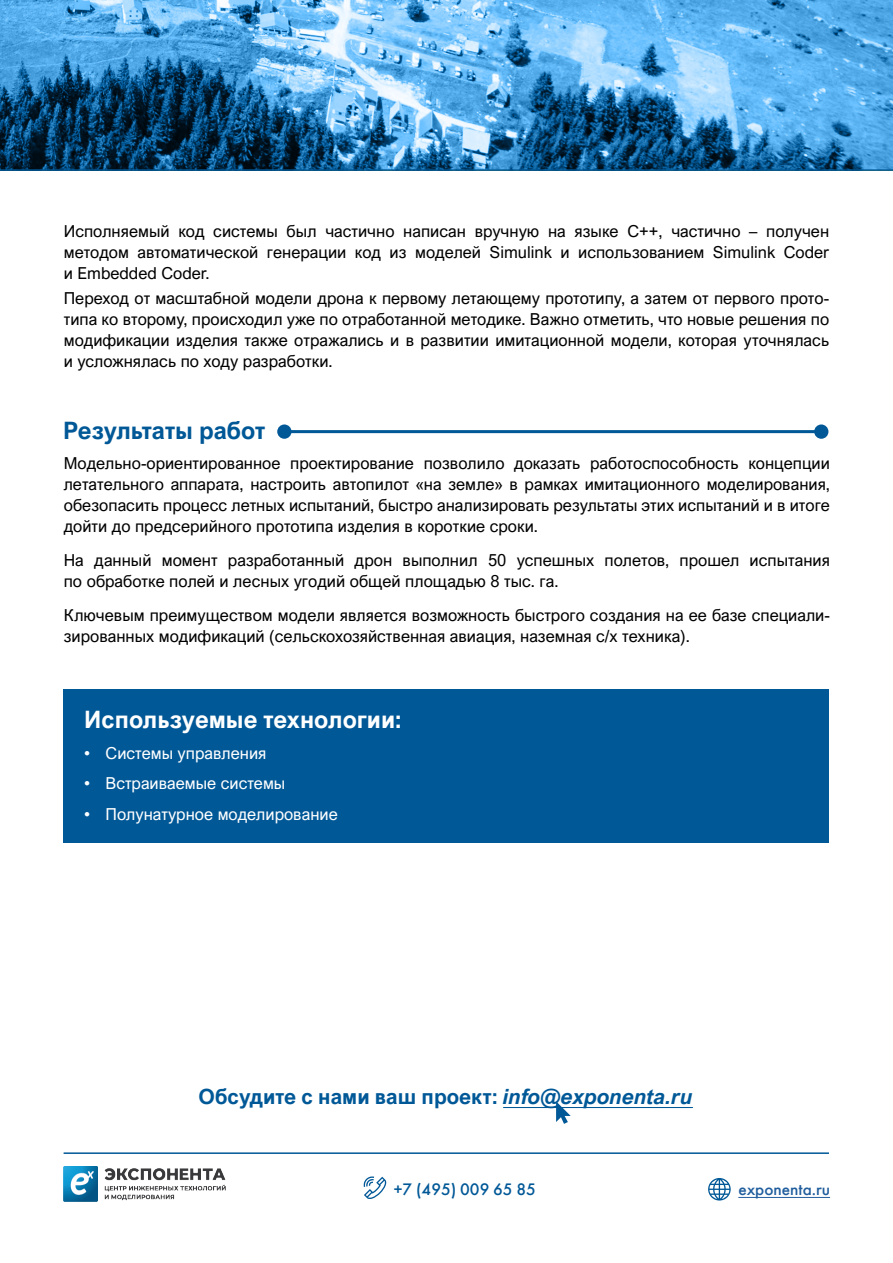
<style>
.page{position:relative;width:893px;height:1263px;background:#fff}
.page>*{position:absolute;margin:0;border:0;box-sizing:border-box;transform-origin:0 0}
.osn{font:700 24px "Arial Nova";color:#fff}
.podzag{font:700 24px "Arial Nova";color:#005897}
.podzag-2{font:700 21px "Arial Nova";color:#005897}
.osn-2{font:16.5px/21px "Arial Nova";color:#000}
.буллиты_copy{font:16.5px/21px "Arial Nova";color:#000;text-align:justify}
.osn-3{font:16.5px "Arial Nova";color:#fff}
.osn-4{font:16.5px "Futura Futuris C";color:#005897}
.osn-5{font:16.5px "Futura Futuris C";color:#215e9e}
.s1{font-style:italic}
</style>
<div class="page">
<svg style="left:0;top:0;width:893px;height:169px;background:#4b92c5"></svg>
<hr style="left:0;top:169px;width:893px;height:2px;background:#005897">
<div style="left:277px;top:424px;width:14px;height:15px;background:#005897;border-radius:50%"></div>
<div style="left:814px;top:424px;width:14px;height:15px;background:#005897;border-radius:50%"></div>
<hr style="left:284px;top:430px;width:538px;height:3px;background:#005897">
<div style="left:63px;top:689px;width:765px;height:153px;background:#005897"></div>
<img style="left:64px;top:1167px;width:162px;height:35px">
<hr style="left:738px;top:1197px;width:92px;height:1px;background:#215e9e">
<svg style="left:364px;top:1176px;width:22px;height:23px"></svg>
<svg style="left:708px;top:1178px;width:23px;height:22px"></svg>
<hr style="left:64px;top:1152px;width:765px;height:2px;background:#005897">
<hr style="left:503px;top:1107px;width:190px;height:1px;background:#005897">
<svg style="left:556px;top:1101px;width:15px;height:23px"></svg>
<p class="буллиты_copy" style="left:64px;top:221px;width:767px">Исполняемый код системы был частично написан вручную на языке С++, частично – получен методом автоматической генерации код из моделей Simulink и использованием Simulink Coder и Embedded Coder.</p>
<p class="буллиты_copy" style="left:64px;top:288px;width:767px">Переход от масштабной модели дрона к первому летающему прототипу, а затем от первого прото&shy;типа ко второму, происходил уже по отработанной методике. Важно отметить, что новые решения по модификации изделия также отражались и в развитии имитационной модели, которая уточнялась и усложнялась по ходу разработки.</p>
<p class="podzag" style="left:63px;top:416px;width:204px">Результаты работ</p>
<p class="osn-2" style="left:64px;top:453px;width:768px;text-align:justify">Модельно-ориентированное проектирование позволило доказать работоспособность концепции летательного аппарата, настроить автопилот «на земле» в рамках имитационного моделирования, обезопасить процесс летных испытаний, быстро анализировать результаты этих испытаний и в итоге дойти до предсерийного прототипа изделия в короткие сроки.</p>
<p class="osn-2" style="left:64px;top:549px;width:768px">На данный момент разработанный дрон выполнил 50 успешных полетов, прошел испытания по обработке полей и лесных угодий общей площадью 8 тыс. га.</p>
<p class="osn-2" style="left:64px;top:604px;width:768px">Ключевым преимуществом модели является возможность быстрого создания на ее базе специали&shy;зированных модификаций (сельскохозяйственная авиация, наземная с/х техника).</p>
<p class="osn" style="left:84px;top:705px;width:319px">Используемые технологии:</p>
<p class="osn-3" style="left:84px;top:743px;width:184px">• Системы управления</p>
<p class="osn-3" style="left:84px;top:774px;width:203px">• Встраиваемые системы</p>
<p class="osn-3" style="left:84px;top:805px;width:255px">• Полунатурное моделирование</p>
<p class="podzag-2" style="left:199px;top:1085px;width:496px">Обсудите с нами ваш проект: <span class="s1">info@exponenta.ru</span></p>
<p class="osn-4" style="left:394px;top:1179px;width:144px">+7 (495) 009 65 85</p>
<p class="osn-5" style="left:738px;top:1179px;width:93px">exponenta.ru</p>
</div>
